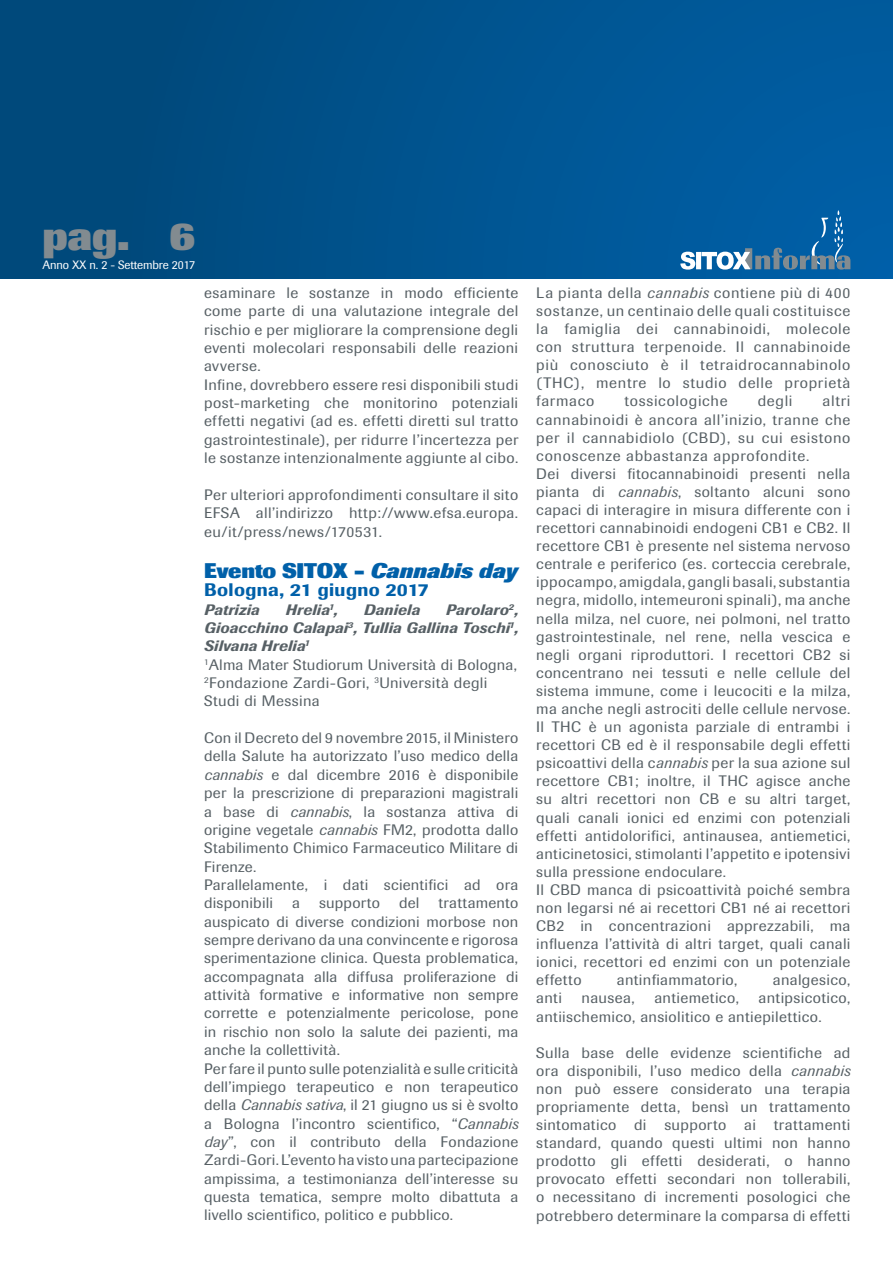
<style>
.page{position:relative;width:893px;height:1263px;background:#fff}
.page>*{position:absolute;margin:0;border:0;box-sizing:border-box;transform-origin:0 0}
.t1{font:800 40.5px "Imago";color:#828b90}
.t2{font:800 21px "Imago";letter-spacing:-.01em;color:#0060a9;scale:1.05 1}
.t3{font:500 18px "Imago";letter-spacing:.02em;color:#0060a9;scale:1.05 1}
.t4{font:15px/18.1px "Imago";letter-spacing:.02em;color:#576065;scale:1.05 1}
.t5{font:italic 500 15px "Imago";letter-spacing:.015em;color:#576065;scale:1.05 1}
.t6{font:15px "Imago";letter-spacing:.045em;color:#576065;scale:1.05 1}
.t7{font:12px "Imago";letter-spacing:-.01em;color:#fff}
.s1{font-style:italic}
.s2{font-weight:500;font-style:italic}
</style>
<div class="page">
<div style="left:0;top:0;width:893px;height:278px;background:linear-gradient(to right,#004777,#005fa5)"></div>
<svg style="left:680px;top:210px;width:170px;height:60px;background:#2570a9"></svg>
<h1 class="t1" style="left:43px;top:212px;width:155px">pag. 6</h1>
<p class="t7" style="left:43px;top:258px;width:154px">Anno XX n. 2 - Settembre 2017</p>
<p class="t4" style="left:204px;top:284px;width:301px">esaminare le sostanze in modo efficiente come parte di una valutazione integrale del rischio e per migliorare la comprensione degli eventi molecolari responsabili delle reazioni avverse.<br>Infine, dovrebbero essere resi disponibili studi post-marketing che monitorino potenziali effetti negativi (ad es. effetti diretti sul tratto gastrointestinale), per ridurre l’incertezza per le sostanze intenzionalmente aggiunte al cibo.</p>
<p class="t4" style="left:204px;top:486px;width:301px;text-align:justify">Per ulteriori approfondimenti consultare il sito EFSA all’indirizzo http://www.efsa.europa. eu/it/press/news/170531.</p>
<h2 class="t2" style="left:204px;top:558px;width:300px">Evento SITOX - <span class="s1">Cannabis day</span></h2>
<p class="t3" style="left:204px;top:579px;width:215px">Bologna, 21 giugno 2017</p>
<p class="t5" style="left:204px;top:600px;width:54px">Patrizia</p>
<p class="t5" style="left:286px;top:600px;width:51px">Hrelia<sup>1</sup>,</p>
<p class="t5" style="left:364px;top:600px;width:55px">Daniela</p>
<p class="t4" style="left:204px;top:600px;width:301px;text-indent:242px"><span class="s2">Parolaro</span><sup>2</sup><span class="s2">,<br>Gioacchino Calapai</span><sup>3</sup><span class="s2">, Tullia Gallina Toschi</span><sup>1</sup><span class="s2">,<br>Silvana Hrelia</span><sup>1<br></sup><sup>1</sup>Alma Mater Studiorum Università di Bologna,<br><sup>2</sup>Fondazione Zardi-Gori, <sup>3</sup>Università degli<br>Studi di Messina</p>
<p class="t4" style="left:204px;top:729px;width:301px">Con il Decreto del 9 novembre 2015, il Ministero della Salute ha autorizzato l’uso medico della <span class="s1">cannabis</span> e dal dicembre 2016 è disponibile per la prescrizione di preparazioni magistrali a base di <span class="s1">cannabis</span>, la sostanza attiva di origine vegetale <span class="s1">cannabis</span> FM2, prodotta dallo Stabilimento Chimico Farmaceutico Militare di Firenze.<br>Parallelamente, i dati scientifici ad ora disponibili</p>
<p class="t4" style="left:292px;top:894px;width:9px">a</p>
<p class="t4" style="left:319px;top:894px;width:60px">supporto</p>
<p class="t4" style="left:399px;top:894px;width:21px">del</p>
<p class="t4" style="left:204px;top:894px;width:301px;text-indent:235px">trattamento auspicato di diverse condizioni morbose non sempre derivano da una convincente e rigorosa sperimentazione clinica. Questa problematica, accompagnata alla diffusa proliferazione di attività formative e informative non sempre corrette e potenzialmente pericolose, pone in rischio non solo la salute dei pazienti, ma anche la collettività.<br>Per fare il punto sulle potenzialità e sulle criticità dell’impiego terapeutico e non terapeutico della <span class="s1">Cannabis sativa</span>, il 21 giugno us si è svolto a Bologna l’incontro scientifico, “<span class="s1">Cannabis day</span>”, con il contributo della Fondazione Zardi-Gori. L’evento ha visto una partecipazione ampissima, a testimonianza dell’interesse su questa tematica, sempre molto dibattuta a livello scientifico, politico e pubblico.</p>
<p class="t4" style="left:536px;top:284px;width:301px;text-align:justify">La pianta della <span class="s1">cannabis</span> contiene più di 400 sostanze, un centinaio delle quali costituisce la famiglia dei cannabinoidi, molecole con struttura terpenoide. Il cannabinoide più conosciuto è il tetraidrocannabinolo (THC), mentre lo studio delle proprietà farmaco</p>
<p class="t6" style="left:624px;top:392px;width:100px">tossicologiche</p>
<p class="t4" style="left:758px;top:392px;width:35px">degli</p>
<p class="t4" style="left:536px;top:392px;width:301px;text-indent:286px">altri cannabinoidi è ancora all’inizio, tranne che per il cannabidiolo (CBD), su cui esistono conoscenze abbastanza approfondite.<br>Dei diversi fitocannabinoidi presenti nella pianta di <span class="s1">cannabis</span>, soltanto alcuni sono capaci di interagire in misura differente con i recettori cannabinoidi endogeni CB1 e CB2. Il recettore CB1 è presente nel sistema nervoso centrale e periferico (es. corteccia cerebrale, ippocampo, amigdala, gangli basali, substantia negra, midollo, intemeuroni spinali), ma anche nella milza, nel cuore, nei polmoni, nel tratto gastrointestinale, nel rene, nella vescica e negli organi riproduttori. I recettori CB2 si concentrano nei tessuti e nelle cellule del sistema immune, come i leucociti e la milza, ma anche negli astrociti delle cellule nervose.<br>Il THC è un agonista parziale di entrambi i recettori CB ed è il responsabile degli effetti psicoattivi della c<span class="s1">annabis</span> per la sua azione sul recettore CB1; inoltre, il THC agisce anche su altri recettori non CB e su altri target, quali canali ionici ed enzimi con potenziali effetti antidolorifici, antinausea, antiemetici, anticinetosici, stimolanti l’appetito e ipotensivi sulla pressione endoculare.<br>Il CBD manca di psicoattività poiché sembra non legarsi né ai recettori CB1 né ai recettori CB2 in concentrazioni apprezzabili, ma influenza l’attività di altri target, quali canali ionici, recettori ed enzimi con un potenziale effetto</p>
<p class="t4" style="left:617px;top:971px;width:116px">antinfiammatorio,</p>
<p class="t4" style="left:773px;top:971px;width:75px">analgesico,</p>
<p class="t4" style="left:536px;top:989px;width:301px;text-indent:222px">antipsicotico, antiischemico, ansiolitico e antiepilettico.</p>
<p class="t4" style="left:536px;top:1043px;width:301px;text-align:justify">Sulla base delle evidenze scientifiche ad ora disponibili, l’uso medico della <span class="s1">cannabis </span>non può essere considerato una terapia propriamente detta, bensì un trattamento sintomatico di supporto ai trattamenti standard, quando questi ultimi non hanno prodotto gli effetti desiderati, o hanno provocato effetti secondari non tollerabili, o necessitano di incrementi posologici che potrebbero determinare la comparsa di effetti</p>
<p class="t4" style="left:536px;top:989px;width:26px">anti</p>
<p class="t4" style="left:582px;top:989px;width:52px">nausea,</p>
<p class="t4" style="left:654px;top:989px;width:82px">antiemetico,</p>
</div>
